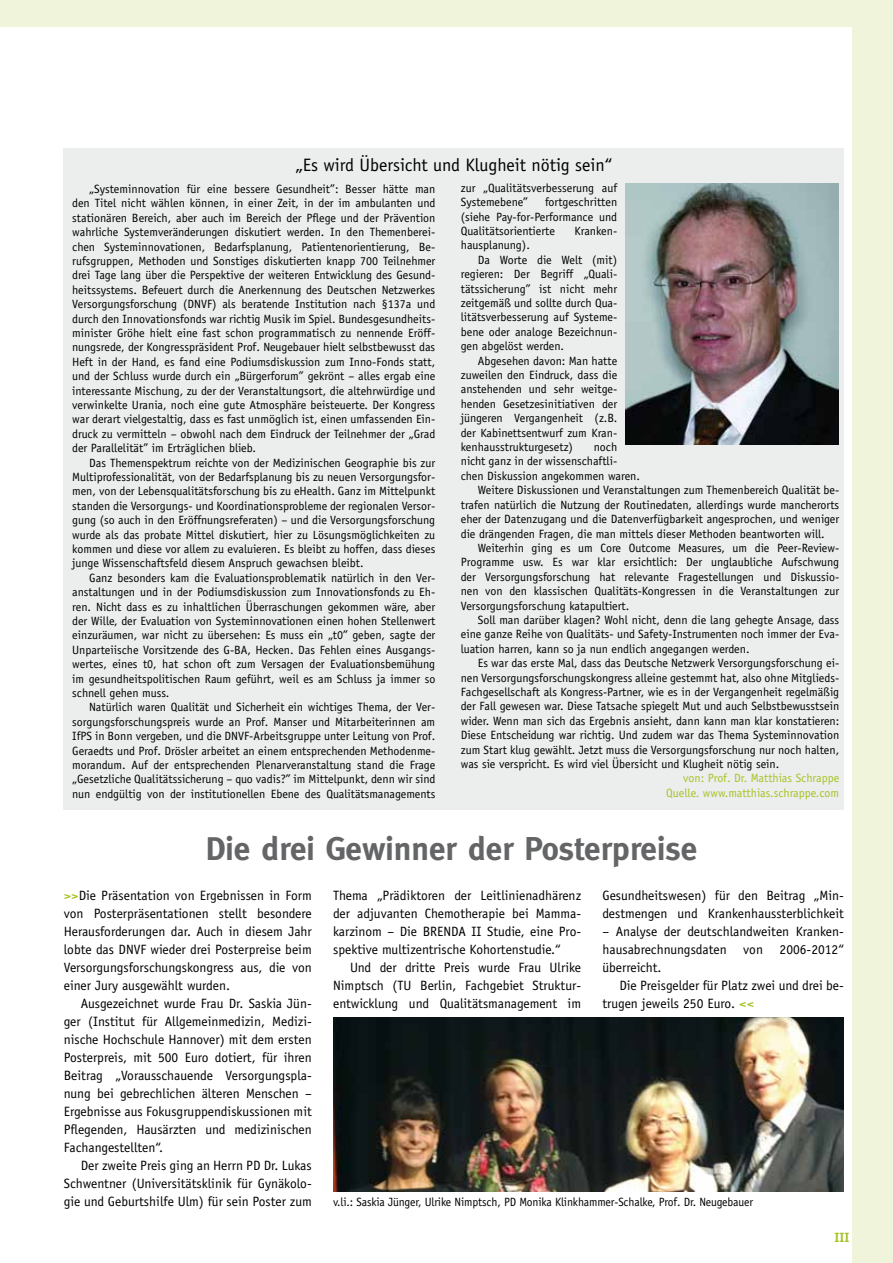
<style>
.page{position:relative;width:893px;height:1263px;background:#fff}
.page>*{position:absolute;margin:0;border:0;box-sizing:border-box;transform-origin:0 0}
.t1{font:700 33px "Meta";color:#646567}
.t2{font:18px "Officina Sans";color:#000}
.t3{font:13.5px/18px "Officina Sans";color:#000;text-align:justify}
.t4{font:700 13.5px "Officina Sans";color:#a4c424}
.t5{font:12px/14.4px "Officina Sans";color:#000;text-align:justify}
.t6{font:12px/14.4px "Officina Sans";color:#a4c424;text-align:right}
.s1{font-weight:700;color:#a4c424}
</style>
<div class="page">
<div style="left:852px;top:24px;width:41px;height:1239px;background:#eff4db"></div>
<div style="left:0;top:0;width:893px;height:26px;background:#eff4db"></div>
<div style="left:64px;top:149px;width:780px;height:661px;background:#eceded"></div>
<img style="left:626px;top:184px;width:212px;height:261px">
<img style="left:333px;top:1017px;width:511px;height:174px">
<h2 class="t2" style="left:295px;top:154px;width:318px">„Es wird Übersicht und Klugheit nötig sein“</h2>
<p class="t5" style="left:72px;top:182px;width:365px;text-indent:17px">„Systeminnovation für eine bessere Gesundheit”: Besser hätte man den Titel nicht wählen können, in einer Zeit, in der im ambulanten und stationären Bereich, aber auch im Bereich der Pflege und der Prävention wahrliche Systemveränderungen diskutiert werden. In den Themenberei&shy;chen Systeminnovationen, Bedarfsplanung, Patientenorientierung, Be&shy;rufsgruppen, Methoden und Sonstiges diskutierten knapp 700 Teilnehmer drei Tage lang über die Perspektive der weiteren Entwicklung des Gesund&shy;heitssystems. Befeuert durch die Anerkennung des Deutschen Netzwerkes Versorgungsforschung (DNVF) als beratende Institution nach §137a und durch den Innovationsfonds war richtig Musik im Spiel. Bundesgesundheits&shy;minister Gröhe hielt eine fast schon programmatisch zu nennende Eröff&shy;nungsrede, der Kongresspräsident Prof. Neugebauer hielt selbstbewusst das Heft in der Hand, es fand eine Podiumsdiskussion zum Inno-Fonds statt, und der Schluss wurde durch ein „Bürgerforum” gekrönt – alles ergab eine interessante Mischung, zu der der Veranstaltungsort, die altehrwürdige und verwinkelte Urania, noch eine gute Atmosphäre beisteuerte. Der Kongress war derart vielgestaltig, dass es fast unmöglich ist, einen umfassenden Ein&shy;druck zu vermitteln – obwohl nach dem Eindruck der Teilnehmer der „Grad der Parallelität” im Erträglichen blieb.</p>
<p class="t5" style="left:72px;top:455px;width:365px;text-indent:17px">Das Themenspektrum reichte von der Medizinischen Geographie bis zur Multiprofessionalität, von der Bedarfsplanung bis zu neuen Versorgungsfor&shy;men, von der Lebensqualitätsforschung bis zu eHealth. Ganz im Mittelpunkt standen die Versorgungs- und Koordinationsprobleme der regionalen Versor&shy;gung (so auch in den Eröffnungsreferaten) – und die Versorgungsforschung wurde als das probate Mittel diskutiert, hier zu Lösungsmöglichkeiten zu kommen und diese vor allem zu evaluieren. Es bleibt zu hoffen, dass dieses junge Wissenschaftsfeld diesem Anspruch gewachsen bleibt.</p>
<p class="t5" style="left:72px;top:570px;width:365px;text-indent:17px">Ganz besonders kam die Evaluationsproblematik natürlich in den Ver&shy;anstaltungen und in der Podiumsdiskussion zum Innovationsfonds zu Eh&shy;ren. Nicht dass es zu inhaltlichen Überraschungen gekommen wäre, aber der Wille, der Evaluation von Systeminnovationen einen hohen Stellenwert einzuräumen, war nicht zu übersehen: Es muss ein „t0” geben, sagte der Unparteiische Vorsitzende des G-BA, Hecken. Das Fehlen eines Ausgangs&shy;wertes, eines t0, hat schon oft zum Versagen der Evaluationsbemühung im gesundheitspolitischen Raum geführt, weil es am Schluss ja immer so schnell gehen muss.</p>
<p class="t5" style="left:72px;top:700px;width:365px;text-indent:17px">Natürlich waren Qualität und Sicherheit ein wichtiges Thema, der Ver&shy;sorgungsforschungspreis wurde an Prof. Manser und Mitarbeiterinnen am IfPS in Bonn vergeben, und die DNVF-Arbeitsgruppe unter Leitung von Prof.<br>Geraedts und Prof. Drösler arbeitet an einem entsprechenden Methodenme&shy;morandum. Auf der entsprechenden Plenarveranstaltung stand die Frage „Gesetzliche Qualitätssicherung – quo vadis?” im Mittelpunkt, denn wir sind nun endgültig von der institutionellen Ebene des Qualitätsmanagements</p>
<p class="t5" style="left:461px;top:181px;width:158px">zur „Qualitätsverbesserung auf<br>Systemebene”</p>
<p class="t5" style="left:461px;top:195px;width:158px;text-indent:84px">fortgeschritten (siehe Pay-for-Performance und Qualitätsorientierte</p>
<p class="t5" style="left:575px;top:224px;width:44px">Kranken-</p>
<p class="t5" style="left:461px;top:238px;width:71px">hausplanung).</p>
<p class="t5" style="left:478px;top:253px;width:141px">Da Worte die Welt (mit)</p>
<p class="t5" style="left:461px;top:267px;width:158px">regieren: Der Begriff „Quali-</p>
<p class="t5" style="left:461px;top:281px;width:158px">tätssicherung” ist nicht mehr</p>
<p class="t5" style="left:461px;top:296px;width:158px">zeitgemäß und sollte durch Qua-</p>
<p class="t5" style="left:461px;top:310px;width:158px">litätsverbesserung auf Systeme-</p>
<p class="t5" style="left:461px;top:325px;width:158px">bene oder analoge Bezeichnun-</p>
<p class="t5" style="left:461px;top:339px;width:105px">gen abgelöst werden.</p>
<p class="t5" style="left:478px;top:353px;width:141px">Abgesehen davon: Man hatte</p>
<p class="t5" style="left:461px;top:368px;width:158px">zuweilen den Eindruck, dass die</p>
<p class="t5" style="left:461px;top:382px;width:158px">anstehenden und sehr weitge-</p>
<p class="t5" style="left:461px;top:397px;width:158px">henden Gesetzesinitiativen der</p>
<p class="t5" style="left:461px;top:411px;width:158px">jüngeren Vergangenheit (z.B.</p>
<p class="t5" style="left:461px;top:425px;width:158px">der Kabinettsentwurf zum Kran-</p>
<p class="t5" style="left:461px;top:440px;width:114px">kenhausstrukturgesetz)</p>
<p class="t5" style="left:594px;top:440px;width:25px">noch</p>
<p class="t5" style="left:461px;top:454px;width:158px">nicht ganz in der wissenschaftli-</p>
<p class="t5" style="left:461px;top:469px;width:181px">chen Diskussion angekommen waren.</p>
<p class="t5" style="left:478px;top:483px;width:363px">Weitere Diskussionen und Veranstaltungen zum Themenbereich Qualität be-</p>
<p class="t5" style="left:461px;top:497px;width:380px">trafen natürlich die Nutzung der Routinedaten, allerdings wurde mancherorts</p>
<p class="t5" style="left:461px;top:512px;width:380px">eher der Datenzugang und die Datenverfügbarkeit angesprochen, und weniger</p>
<p class="t5" style="left:461px;top:526px;width:365px">die drängenden Fragen, die man mittels dieser Methoden beantworten will.</p>
<p class="t5" style="left:478px;top:541px;width:363px">Weiterhin ging es um Core Outcome Measures, um die Peer-Review-</p>
<p class="t5" style="left:461px;top:555px;width:380px">Programme usw. Es war klar ersichtlich: Der unglaubliche Aufschwung</p>
<p class="t5" style="left:461px;top:569px;width:380px">der Versorgungsforschung hat relevante Fragestellungen und Diskussio-</p>
<p class="t5" style="left:461px;top:584px;width:380px">nen von den klassischen Qualitäts-Kongressen in die Veranstaltungen zur</p>
<p class="t5" style="left:461px;top:598px;width:170px">Versorgungsforschung katapultiert.</p>
<p class="t5" style="left:478px;top:613px;width:363px">Soll man darüber klagen? Wohl nicht, denn die lang gehegte Ansage, dass</p>
<p class="t5" style="left:461px;top:627px;width:380px">eine ganze Reihe von Qualitäts- und Safety-Instrumenten noch immer der Eva-</p>
<p class="t5" style="left:461px;top:641px;width:290px">luation harren, kann so ja nun endlich angegangen werden.</p>
<p class="t5" style="left:478px;top:656px;width:363px">Es war das erste Mal, dass das Deutsche Netzwerk Versorgungsforschung ei-</p>
<p class="t5" style="left:461px;top:670px;width:380px">nen Versorgungsforschungskongress alleine gestemmt hat, also ohne Mitglieds-</p>
<p class="t5" style="left:461px;top:685px;width:380px">Fachgesellschaft als Kongress-Partner, wie es in der Vergangenheit regelmäßig</p>
<p class="t5" style="left:461px;top:699px;width:380px">der Fall gewesen war. Diese Tatsache spiegelt Mut und auch Selbstbewusstsein</p>
<p class="t5" style="left:461px;top:713px;width:380px">wider. Wenn man sich das Ergebnis ansieht, dann kann man klar konstatieren:</p>
<p class="t5" style="left:461px;top:728px;width:380px">Diese Entscheidung war richtig. Und zudem war das Thema Systeminnovation</p>
<p class="t5" style="left:461px;top:742px;width:380px">zum Start klug gewählt. Jetzt muss die Versorgungsforschung nur noch halten,</p>
<p class="t5" style="left:461px;top:757px;width:320px">was sie verspricht. Es wird viel Übersicht und Klugheit nötig sein.</p>
<p class="t6" style="left:666px;top:771px;width:174px">von: Prof. Dr. Matthias Schrappe<br>Quelle. www.matthias.schrappe.com</p>
<h1 class="t1" style="left:206px;top:829px;width:493px">Die drei Gewinner der Posterpreise</h1>
<p class="t3" style="left:64px;top:886px;width:250px"><span class="s1">&gt;&gt;</span>Die Präsentation von Ergebnissen in Form von Posterpräsentationen stellt besondere Herausforderungen dar. Auch in diesem Jahr lobte das DNVF wieder drei Posterpreise beim Versorgungsforschungskongress aus, die von einer Jury ausgewählt wurden.</p>
<p class="t3" style="left:64px;top:994px;width:250px;text-indent:17px">Ausgezeichnet wurde Frau Dr. Saskia Jün&shy;ger (Institut für Allgemeinmedizin, Medizi&shy;nische Hochschule Hannover) mit dem ersten Posterpreis, mit 500 Euro dotiert, für ihren Beitrag „Vorausschauende Versorgungspla&shy;nung bei gebrechlichen älteren Menschen – Ergebnisse aus Fokusgruppendiskussionen mit Pflegenden, Hausärzten und medizinischen Fachangestellten“.</p>
<p class="t3" style="left:64px;top:1156px;width:250px;text-indent:17px">Der zweite Preis ging an Herrn PD Dr. Lukas Schwentner (Universitätsklinik für Gynäkolo&shy;gie und Geburtshilfe Ulm) für sein Poster zum</p>
<p class="t3" style="left:333px;top:886px;width:250px">Thema „Prädiktoren der Leitlinienadhärenz der adjuvanten Chemotherapie bei Mamma&shy;karzinom – Die BRENDA II Studie, eine Pro&shy;spektive multizentrische Kohortenstudie.“</p>
<p class="t3" style="left:333px;top:958px;width:250px;text-indent:17px">Und der dritte Preis wurde Frau Ulrike Nimptsch (TU Berlin, Fachgebiet Struktur&shy;entwicklung und Qualitätsmanagement im</p>
<p class="t3" style="left:602px;top:886px;width:243px">Gesundheitswesen) für den Beitrag „Min&shy;destmengen und Krankenhaussterblichkeit</p>
<p class="t3" style="left:602px;top:922px;width:243px">– Analyse der deutschlandweiten Kranken&shy;hausabrechnungsdaten von 2006-2012“ überreicht.</p>
<p class="t3" style="left:602px;top:976px;width:243px;text-indent:17px">Die Preisgelder für Platz zwei und drei be&shy;trugen jeweils 250 Euro. <span class="s1">&lt;&lt;</span></p>
<p class="t5" style="left:333px;top:1194px;width:421px">v.li.: Saskia Jünger, Ulrike Nimptsch, PD Monika Klinkhammer-Schalke, Prof. Dr. Neugebauer</p>
<p class="t4" style="left:834px;top:1228px;width:16px">III</p>
</div>
